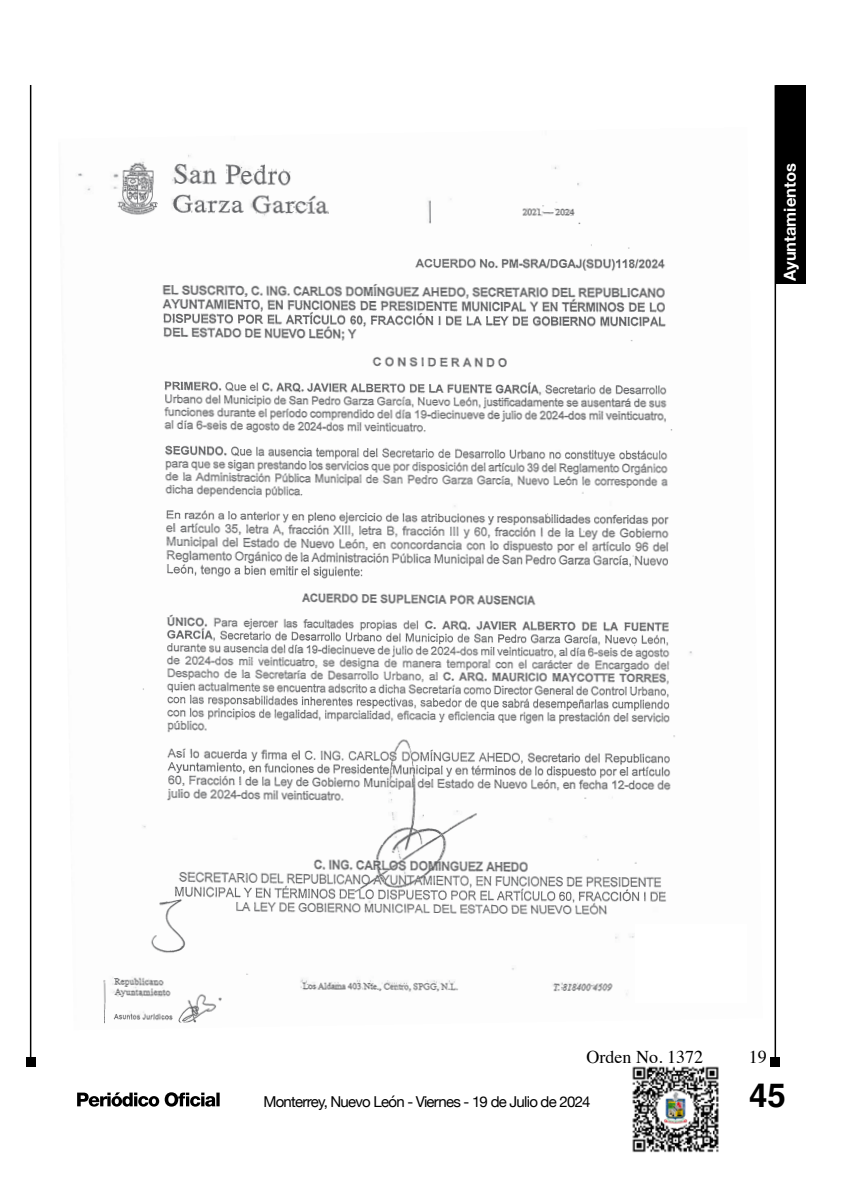
<style>
.page{position:relative;width:851px;height:1191px;background:#fff}
.page>*{position:absolute;margin:0;border:0;box-sizing:border-box;transform-origin:0 0}
.t1{font:700 33px "Helvetica";color:#000}
.t2{font:18px "Times";color:#000}
.t3{font:700 16.5px "Helvetica Neue";color:#fff}
.t4{font:15px "Helvetica Neue";letter-spacing:-.05em;color:#000}
</style>
<div class="page">
<hr style="left:30px;top:85px;width:1px;height:977px;background:#000">
<div style="left:26px;top:1057px;width:10px;height:10px;background:#000"></div>
<hr style="left:774px;top:85px;width:2px;height:977px;background:#000">
<div style="left:770px;top:1057px;width:10px;height:10px;background:#000"></div>
<div style="left:776px;top:85px;width:29px;height:198px;background:#000"></div>
<svg style="left:77px;top:1092px;width:143px;height:14px"></svg>
<img style="left:632px;top:1066px;width:87px;height:87px">
<img style="left:103px;top:244px;width:572px;height:780px">
<img style="left:117px;top:161px;width:212px;height:55px">
<img style="left:522px;top:201px;width:58px;height:23px">
<div style="left:635px;top:924px;width:111px;height:79px;background:#fff"></div>
<p class="t3" style="left:776px;top:281px;width:119px;rotate:-90deg">Ayuntamientos</p>
<p class="t2" style="left:586px;top:1040px;width:118px">Orden No. 1372</p>
<p class="t2" style="left:748px;top:1040px;width:19px">19</p>
<p class="t4" style="left:263px;top:1090px;width:328px">Monterrey, Nuevo León - Viernes - 19 de Julio de 2024</p>
<h1 class="t1" style="left:749px;top:1074px;width:38px">45</h1>
</div>
